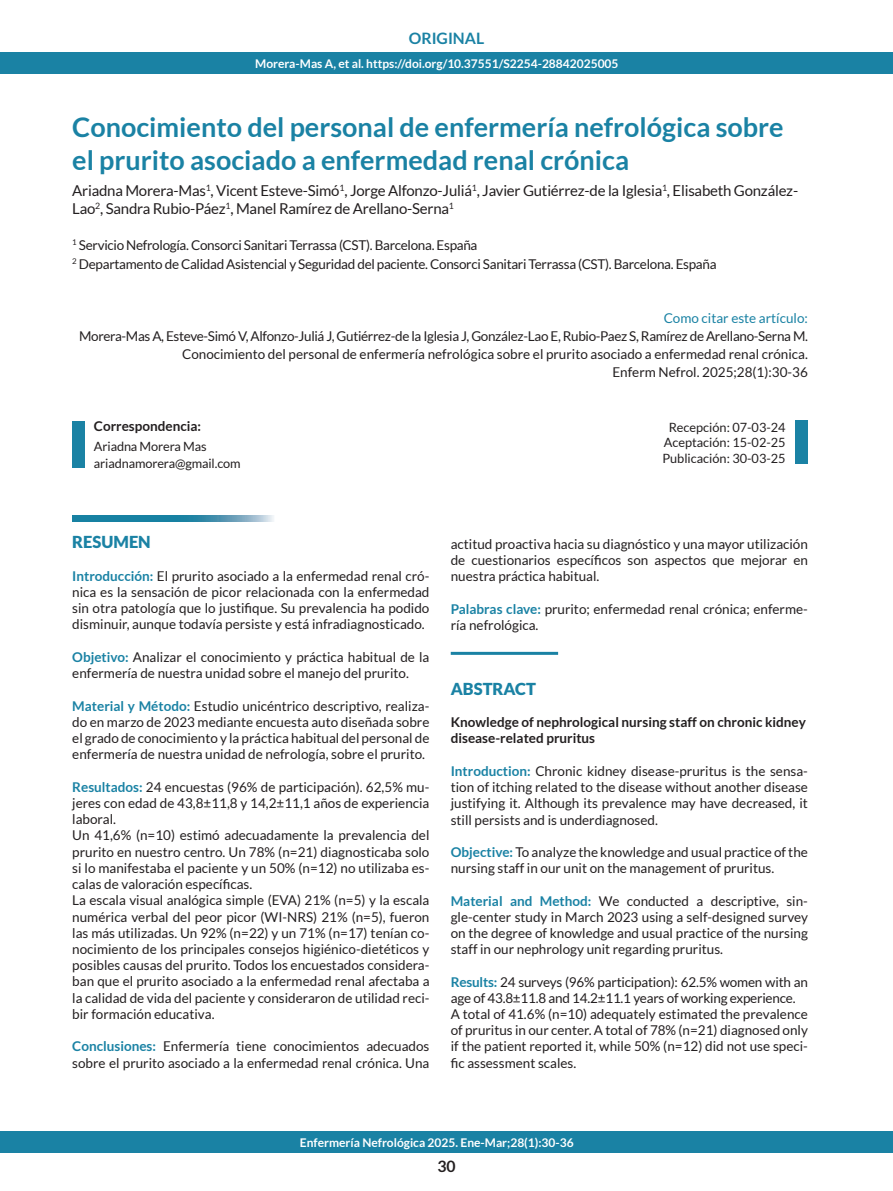
<style>
.page{position:relative;width:893px;height:1191px;background:#fff}
.page>*{position:absolute;margin:0;border:0;box-sizing:border-box;transform-origin:0 0}
.Titular{font:700 27px/33px "Lato";color:#1a82a4}
.LADILLOS_A{font:900 16.5px "Lato";color:#1a82a4}
.t1{font:700 15.75px "Lato";color:#1a82a4}
.t2{font:700 15.75px "Lato";color:#231f20}
.autores{font:15px/18px "Lato";letter-spacing:-.015em;color:#231f20}
.Autores_Título{font:13.5px/16.2px "Lato";color:#231f20;text-align:justify}
.autores-2{font:13.5px "Lato";letter-spacing:-.02em;color:#231f20}
.TITULAR_INGLES{font:700 13.5px/16.2px "Lato";color:#231f20}
.Como_citar{font:13.5px "Lato";color:#1a82a4}
.Recepción{font:12.75px "Lato";color:#231f20}
.t3{font:700 12px "Lato";color:#fff}
.s1{font-weight:700;color:#1a82a4}
</style>
<div class="page">
<div style="left:0;top:52px;width:893px;height:21px;background:#1a82a4"></div>
<div style="left:0;top:1131px;width:893px;height:21px;background:#1a82a4"></div>
<div style="left:72px;top:421px;width:13px;height:47px;background:#1a82a4"></div>
<div style="left:795px;top:420px;width:13px;height:43px;background:#1a82a4"></div>
<svg style="left:72px;top:516px;width:202px;height:5px"></svg>
<hr style="left:451px;top:652px;width:107px;height:3px;background:#1a82a4">
<p class="t1" style="left:409px;top:29px;width:77px">ORIGINAL</p>
<p class="t3" style="left:255px;top:56px;width:365px">Morera-Mas A, et al. https://doi.org/10.37551/S2254-28842025005</p>
<p class="Titular" style="left:72px;top:110px;width:713px">Conocimiento del personal de enfermería nefrológica sobre el prurito asociado a enfermedad renal crónica</p>
<p class="autores" style="left:72px;top:182px;width:727px">Ariadna Morera-Mas<sup>1</sup>, Vicent Esteve-Simó<sup>1</sup>, Jorge Alfonzo-Juliá<sup>1</sup>, Javier Gutiérrez-de la Iglesia<sup>1</sup>, Elisabeth González-<br>Lao<sup>2</sup>, Sandra Rubio-Páez<sup>1</sup>, Manel Ramírez de Arellano-Serna<sup>1</sup></p>
<p class="autores-2" style="left:72px;top:237px;width:407px"><sup>1</sup> Servicio Nefrología. Consorci Sanitari Terrassa (CST). Barcelona. España</p>
<p class="autores-2" style="left:72px;top:256px;width:646px"><sup>2</sup> Departamento de Calidad Asistencial y Seguridad del paciente. Consorci Sanitari Terrassa (CST). Barcelona. España</p>
<p class="Como_citar" style="left:664px;top:311px;width:146px">Como citar este artículo:</p>
<p class="Autores_Título" style="left:79px;top:327px;width:730px;line-height:18px;text-align:right">Morera-Mas A, Esteve-Simó V, Alfonzo-Juliá J, Gutiérrez-de la Iglesia J, González-Lao E, Rubio-Paez S, Ramírez de Arellano-Serna M.<br>Conocimiento del personal de enfermería nefrológica sobre el prurito asociado a enfermedad renal crónica.</p>
<p class="Autores_Título" style="left:612px;top:364px;width:197px">Enferm Nefrol. 2025;28(1):30-36</p>
<p class="TITULAR_INGLES" style="left:94px;top:418px;width:109px">Correspondencia:</p>
<p class="Recepción" style="left:94px;top:439px;width:114px">Ariadna Morera Mas</p>
<p class="Recepción" style="left:94px;top:456px;width:148px">ariadnamorera@gmail.com</p>
<p class="Recepción" style="left:669px;top:420px;width:118px">Recepción: 07-03-24</p>
<p class="Recepción" style="left:664px;top:435px;width:123px">Aceptación: 15-02-25</p>
<p class="Recepción" style="left:662px;top:451px;width:125px">Publicación: 30-03-25</p>
<p class="LADILLOS_A" style="left:72px;top:532px;width:80px">RESUMEN</p>
<p class="Autores_Título" style="left:72px;top:567px;width:359px"><span class="s1">Introducción:</span> El prurito asociado a la enfermedad renal cró&shy;nica es la sensación de picor relacionada con la enfermedad sin otra patología que lo justifique. Su prevalencia ha podido disminuir, aunque todavía persiste y está infradiagnosticado.</p>
<p class="Autores_Título" style="left:72px;top:648px;width:359px"><span class="s1">Objetivo:</span> Analizar el conocimiento y práctica habitual de la enfermería de nuestra unidad sobre el manejo del prurito.</p>
<p class="Autores_Título" style="left:72px;top:697px;width:359px"><span class="s1">Material y Método:</span> Estudio unicéntrico descriptivo, realiza&shy;do en marzo de 2023 mediante encuesta auto diseñada sobre el grado de conocimiento y la práctica habitual del personal de enfermería de nuestra unidad de nefrología, sobre el prurito.</p>
<p class="Autores_Título" style="left:72px;top:778px;width:359px"><span class="s1">Resultados:</span> 24 encuestas (96% de participación). 62,5% mu&shy;jeres con edad de 43,8±11,8 y 14,2±11,1 años de experiencia laboral.</p>
<p class="Autores_Título" style="left:72px;top:827px;width:359px">Un 41,6% (n=10) estimó adecuadamente la prevalencia del prurito en nuestro centro. Un 78% (n=21) diagnosticaba solo si lo manifestaba el paciente y un 50% (n=12) no utilizaba es&shy;calas de valoración específicas.</p>
<p class="Autores_Título" style="left:72px;top:892px;width:359px">La escala visual analógica simple (EVA) 21% (n=5) y la escala numérica verbal del peor picor (WI-NRS) 21% (n=5), fueron las más utilizadas. Un 92% (n=22) y un 71% (n=17) tenían co&shy;nocimiento de los principales consejos higiénico-dietéticos y posibles causas del prurito. Todos los encuestados considera&shy;ban que el prurito asociado a la enfermedad renal afectaba a la calidad de vida del paciente y consideraron de utilidad reci&shy;bir formación educativa.</p>
<p class="Autores_Título" style="left:72px;top:1038px;width:359px"><span class="s1">Conclusiones:</span> Enfermería tiene conocimientos adecuados sobre el prurito asociado a la enfermedad renal crónica. Una</p>
<p class="Autores_Título" style="left:451px;top:536px;width:359px">actitud proactiva hacia su diagnóstico y una mayor utilización de cuestionarios específicos son aspectos que mejorar en nuestra práctica habitual.</p>
<p class="Autores_Título" style="left:451px;top:600px;width:359px"><span class="s1">Palabras clave:</span> prurito; enfermedad renal crónica; enferme&shy;ría nefrológica.</p>
<p class="LADILLOS_A" style="left:451px;top:679px;width:87px">ABSTRACT</p>
<p class="TITULAR_INGLES" style="left:451px;top:714px;width:357px">Knowledge of nephrological nursing staff on chronic kidney disease-related pruritus</p>
<p class="Autores_Título" style="left:451px;top:763px;width:359px"><span class="s1">Introduction:</span> Chronic kidney disease-pruritus is the sensa&shy;tion of itching related to the disease without another disease justifying it. Although its prevalence may have decreased, it still persists and is underdiagnosed.</p>
<p class="Autores_Título" style="left:451px;top:844px;width:359px"><span class="s1">Objective:</span> To analyze the knowledge and usual practice of the nursing staff in our unit on the management of pruritus.</p>
<p class="Autores_Título" style="left:451px;top:892px;width:359px"><span class="s1">Material and Method:</span> We conducted a descriptive, sin&shy;gle-center study in March 2023 using a self-designed survey on the degree of knowledge and usual practice of the nursing staff in our nephrology unit regarding pruritus.</p>
<p class="Autores_Título" style="left:451px;top:973px;width:359px"><span class="s1">Results:</span> 24 surveys (96% participation): 62.5% women with an age of 43.8±11.8 and 14.2±11.1 years of working experience.</p>
<p class="Autores_Título" style="left:451px;top:1006px;width:359px">A total of 41.6% (n=10) adequately estimated the prevalence of pruritus in our center. A total of 78% (n=21) diagnosed only if the patient reported it, while 50% (n=12) did not use speci&shy;fic assessment scales.</p>
<p class="t3" style="left:300px;top:1135px;width:275px">Enfermería Nefrológica 2025. Ene-Mar;28(1):30-36</p>
<p class="t2" style="left:437px;top:1157px;width:20px">30</p>
</div>
